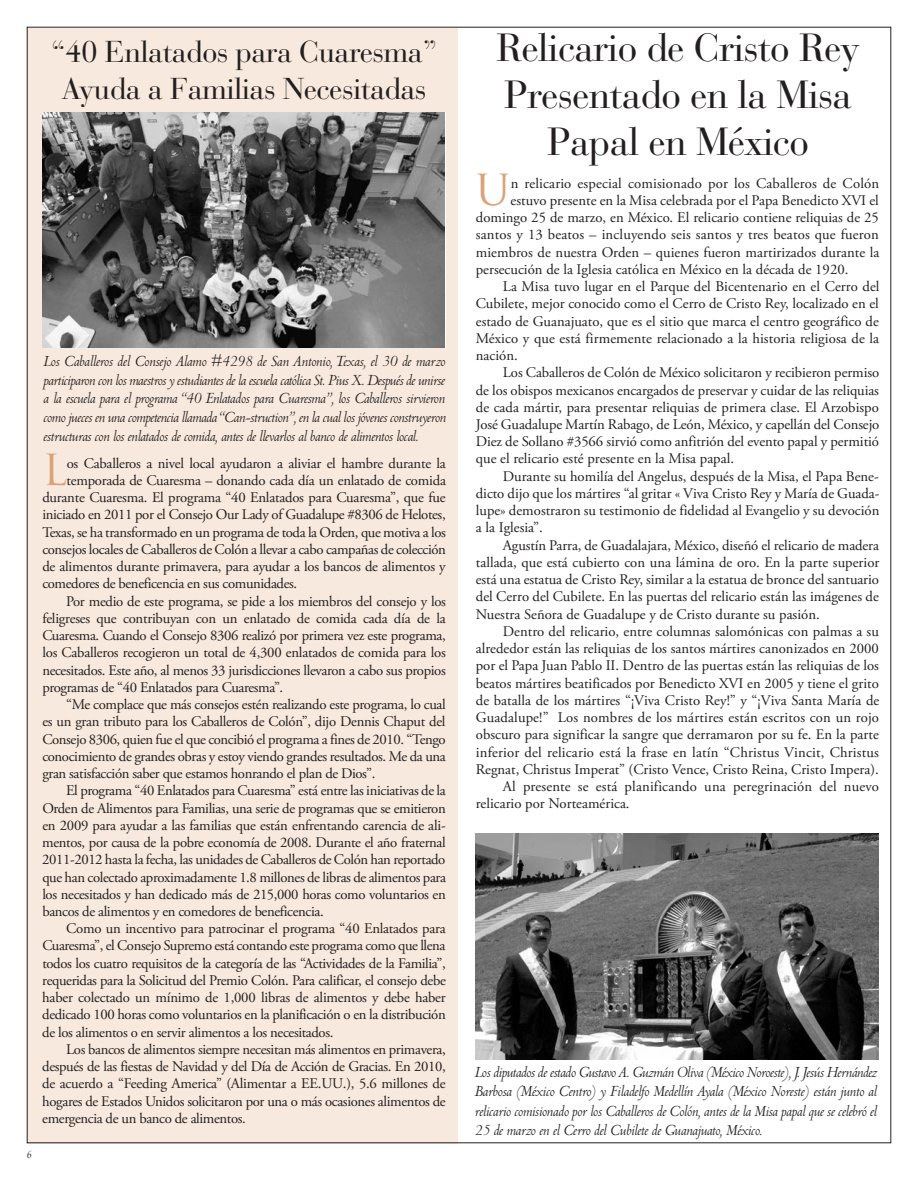
<style>
.page{position:relative;width:918px;height:1188px;background:#fff}
.page>*{position:absolute;margin:0;border:0;box-sizing:border-box;transform-origin:0 0}
.t1{font:41.7px "Trajan Pro";color:#daa279}
.t2{font:39px/47.1px "Bauer Bodoni";letter-spacing:-.02em;color:#231f20;text-align:center}
.t3{font:30px/36.2px "Bauer Bodoni";letter-spacing:-.02em;color:#231f20;text-align:center}
.t4{font:italic 16.5px/18.8px "Centaur MT Std";letter-spacing:-.025em;color:#231f20;text-align:justify}
.t5{font:14.7px "Adobe Garamond Pro";letter-spacing:-.015em;color:#231f20}
.t6{font:14.7px "Adobe Garamond Pro";letter-spacing:.01em;color:#231f20}
.t7{font:14.7px "Adobe Garamond Pro";letter-spacing:.005em;color:#231f20}
.t8{font:italic 10.5px "Palatino";color:#231f20;scale:.9 1}
</style>
<div class="page">
<div style="left:27px;top:28px;width:431px;height:1116px;background:#f7e9dd"></div>
<img style="left:43px;top:112px;width:402px;height:235px">
<img style="left:476px;top:833px;width:402px;height:226px">
<h3 class="t3" style="left:51px;top:38px;width:388px">“40 Enlatados para Cuaresma”<br>Ayuda a Familias Necesitadas</h3>
<p class="t8" style="left:27px;top:1149px;width:7px">6</p>
<p class="t4" style="left:43px;top:353px;width:404px">Los Caballeros del Consejo Alamo #4298 de San Antonio, Texas, el 30 de marzo participaron con los maestros y estudiantes de la escuela católica St. Pius X. Después de unirse a la escuela para el programa “40 Enlatados para Cuaresma”, los Caballeros sirvieron como jueces en una competencia llamada “Can-struction”, en la cual los jóvenes construyeron estructuras con los enlatados de comida, antes de llevarlos al banco de alimentos local.</p>
<h1 class="t1" style="left:42px;top:454px;width:26px">L</h1>
<p class="t5" style="left:67px;top:457px;width:381px">os Caballeros a nivel local ayudaron a aliviar el hambre durante la</p>
<p class="t5" style="left:67px;top:474px;width:381px">temporada de Cuaresma – donando cada día un enlatado de comida</p>
<p class="t5" style="left:42px;top:492px;width:405px">durante Cuaresma. El programa “40 Enlatados para Cuaresma”, que fue</p>
<p class="t5" style="left:42px;top:509px;width:405px">iniciado en 2011 por el Consejo Our Lady of Guadalupe #8306 de Helotes,</p>
<p class="t5" style="left:42px;top:526px;width:405px">Texas, se ha transformado en un programa de toda la Orden, que motiva a los</p>
<p class="t5" style="left:42px;top:543px;width:405px">consejos locales de Caballeros de Colón a llevar a cabo campañas de colección</p>
<p class="t5" style="left:42px;top:561px;width:405px">de alimentos durante primavera, para ayudar a los bancos de alimentos y</p>
<p class="t5" style="left:42px;top:578px;width:256px">comedores de beneficencia en sus comunidades.</p>
<p class="t5" style="left:66px;top:595px;width:381px">Por medio de este programa, se pide a los miembros del consejo y los</p>
<p class="t5" style="left:42px;top:612px;width:405px">feligreses que contribuyan con un enlatado de comida cada día de la</p>
<p class="t5" style="left:42px;top:630px;width:405px">Cuaresma. Cuando el Consejo 8306 realizó por primera vez este programa,</p>
<p class="t5" style="left:42px;top:647px;width:405px">los Caballeros recogieron un total de 4,300 enlatados de comida para los</p>
<p class="t5" style="left:42px;top:664px;width:405px">necesitados. Este año, al menos 33 jurisdicciones llevaron a cabo sus propios</p>
<p class="t5" style="left:42px;top:681px;width:242px">programas de “40 Enlatados para Cuaresma”.</p>
<p class="t5" style="left:66px;top:699px;width:381px">“Me complace que más consejos estén realizando este programa, lo cual</p>
<p class="t5" style="left:42px;top:716px;width:405px">es un gran tributo para los Caballeros de Colón”, dijo Dennis Chaput del</p>
<p class="t5" style="left:42px;top:733px;width:405px">Consejo 8306, quien fue el que concibió el programa a fines de 2010. “Tengo</p>
<p class="t5" style="left:42px;top:750px;width:405px">conocimiento de grandes obras y estoy viendo grandes resultados. Me da una</p>
<p class="t5" style="left:42px;top:768px;width:335px">gran satisfacción saber que estamos honrando el plan de Dios”.</p>
<p class="t5" style="left:66px;top:785px;width:381px">El programa “40 Enlatados para Cuaresma” está entre las iniciativas de la</p>
<p class="t5" style="left:42px;top:802px;width:405px">Orden de Alimentos para Familias, una serie de programas que se emitieron</p>
<p class="t5" style="left:42px;top:819px;width:405px">en 2009 para ayudar a las familias que están enfrentando carencia de ali-</p>
<p class="t5" style="left:42px;top:837px;width:405px">mentos, por causa de la pobre economía de 2008. Durante el año fraternal</p>
<p class="t5" style="left:42px;top:854px;width:405px">2011-2012 hasta la fecha, las unidades de Caballeros de Colón han reportado</p>
<p class="t5" style="left:42px;top:871px;width:405px">que han colectado aproximadamente 1.8 millones de libras de alimentos para</p>
<p class="t5" style="left:42px;top:888px;width:405px">los necesitados y han dedicado más de 215,000 horas como voluntarios en</p>
<p class="t5" style="left:42px;top:905px;width:283px">bancos de alimentos y en comedores de beneficencia.</p>
<p class="t5" style="left:66px;top:923px;width:381px">Como un incentivo para patrocinar el programa “40 Enlatados para</p>
<p class="t5" style="left:42px;top:940px;width:405px">Cuaresma”, el Consejo Supremo está contando este programa como que llena</p>
<p class="t5" style="left:42px;top:957px;width:405px">todos los cuatro requisitos de la categoría de las “Actividades de la Familia”,</p>
<p class="t5" style="left:42px;top:974px;width:405px">requeridas para la Solicitud del Premio Colón. Para calificar, el consejo debe</p>
<p class="t5" style="left:42px;top:992px;width:405px">haber colectado un mínimo de 1,000 libras de alimentos y debe haber</p>
<p class="t5" style="left:42px;top:1009px;width:405px">dedicado 100 horas como voluntarios en la planificación o en la distribución</p>
<p class="t5" style="left:42px;top:1026px;width:293px">de los alimentos o en servir alimentos a los necesitados.</p>
<p class="t5" style="left:66px;top:1043px;width:381px">Los bancos de alimentos siempre necesitan más alimentos en primavera,</p>
<p class="t5" style="left:42px;top:1061px;width:405px">después de las fiestas de Navidad y del Día de Acción de Gracias. En 2010,</p>
<p class="t5" style="left:42px;top:1078px;width:405px">de acuerdo a “Feeding America” (Alimentar a EE.UU.), 5.6 millones de</p>
<p class="t5" style="left:42px;top:1095px;width:405px">hogares de Estados Unidos solicitaron por una o más ocasiones alimentos de</p>
<p class="t5" style="left:42px;top:1112px;width:205px">emergencia de un banco de alimentos.</p>
<h2 class="t2" style="left:496px;top:29px;width:365px">Relicario de Cristo Rey<br>Presentado en la Misa<br>Papal en México</h2>
<h1 class="t1" style="left:476px;top:174px;width:36px">U</h1>
<p class="t6" style="left:511px;top:177px;width:370px">n relicario especial comisionado por los Caballeros de Colón</p>
<p class="t5" style="left:511px;top:194px;width:370px">estuvo presente en la Misa celebrada por el Papa Benedicto XVI el</p>
<p class="t5" style="left:476px;top:212px;width:405px">domingo 25 de marzo, en México. El relicario contiene reliquias de 25</p>
<p class="t6" style="left:476px;top:229px;width:405px">santos y 13 beatos – incluyendo seis santos y tres beatos que fueron</p>
<p class="t7" style="left:476px;top:246px;width:405px">miembros de nuestra Orden – quienes fueron martirizados durante la</p>
<p class="t5" style="left:476px;top:263px;width:374px">persecución de la Iglesia católica en México en la década de 1920.</p>
<p class="t7" style="left:503px;top:281px;width:378px">La Misa tuvo lugar en el Parque del Bicentenario en el Cerro del</p>
<p class="t5" style="left:476px;top:298px;width:405px">Cubilete, mejor conocido como el Cerro de Cristo rey, localizado en el</p>
<p class="t5" style="left:476px;top:315px;width:404px">estado de Guanajuato, que es el sitio que marca el centro geográfico de</p>
<p class="t7" style="left:476px;top:332px;width:405px">México y que está firmemente relacionado a la historia religiosa de la</p>
<p class="t5" style="left:476px;top:350px;width:43px">nación.</p>
<p class="t5" style="left:503px;top:367px;width:378px">Los Caballeros de Colón de México solicitaron y recibieron permiso</p>
<p class="t5" style="left:476px;top:384px;width:405px">de los obispos mexicanos encargados de preservar y cuidar de las reliquias</p>
<p class="t5" style="left:476px;top:401px;width:404px">de cada mártir, para presentar reliquias de primera clase. El Arzobispo</p>
<p class="t5" style="left:476px;top:418px;width:405px">José Guadalupe Martín rabago, de León, México, y capellán del Consejo</p>
<p class="t5" style="left:476px;top:436px;width:405px">Diez de Sollano #3566 sirvió como anfitrión del evento papal y permitió</p>
<p class="t5" style="left:476px;top:453px;width:260px">que el relicario esté presente en la Misa papal.</p>
<p class="t5" style="left:503px;top:470px;width:377px">Durante su homilía del Angelus, después de la Misa, el Papa Bene-</p>
<p class="t5" style="left:476px;top:487px;width:405px">dicto dijo que los mártires “al gritar « Viva Cristo rey y María de Guada-</p>
<p class="t5" style="left:476px;top:505px;width:405px">lupe» demostraron su testimonio de fidelidad al Evangelio y su devoción</p>
<p class="t5" style="left:476px;top:522px;width:68px">a la Iglesia”.</p>
<p class="t5" style="left:503px;top:539px;width:378px">Agustín Parra, de Guadalajara, México, diseñó el relicario de madera</p>
<p class="t5" style="left:476px;top:556px;width:405px">tallada, que está cubierto con una lámina de oro. En la parte superior</p>
<p class="t5" style="left:476px;top:574px;width:405px">está una estatua de Cristo rey, similar a la estatua de bronce del santuario</p>
<p class="t5" style="left:476px;top:591px;width:405px">del Cerro del Cubilete. En las puertas del relicario están las imágenes de</p>
<p class="t5" style="left:476px;top:608px;width:345px">Nuestra Señora de Guadalupe y de Cristo durante su pasión.</p>
<p class="t5" style="left:503px;top:625px;width:378px">Dentro del relicario, entre columnas salomónicas con palmas a su</p>
<p class="t5" style="left:476px;top:643px;width:405px">alrededor están las reliquias de los santos mártires canonizados en 2000</p>
<p class="t5" style="left:476px;top:660px;width:405px">por el Papa Juan Pablo II. Dentro de las puertas están las reliquias de los</p>
<p class="t5" style="left:476px;top:677px;width:405px">beatos mártires beatificados por Benedicto XVI en 2005 y tiene el grito</p>
<p class="t7" style="left:476px;top:694px;width:405px">de batalla de los mártires “¡Viva Cristo rey!” y “¡Viva Santa María de</p>
<p class="t6" style="left:476px;top:712px;width:405px">Guadalupe!” Los nombres de los mártires están escritos con un rojo</p>
<p class="t5" style="left:476px;top:729px;width:404px">obscuro para significar la sangre que derramaron por su fe. En la parte</p>
<p class="t6" style="left:476px;top:746px;width:405px">inferior del relicario está la frase en latín “Christus Vincit, Christus</p>
<p class="t5" style="left:476px;top:763px;width:405px">regnat, Christus Imperat” (Cristo Vence, Cristo reina, Cristo Impera).</p>
<p class="t6" style="left:503px;top:781px;width:378px">Al presente se está planificando una peregrinación del nuevo</p>
<p class="t5" style="left:476px;top:798px;width:155px">relicario por Norteamérica.</p>
<p class="t4" style="left:475px;top:1064px;width:404px;line-height:19.5px">Los diputados de estado Gustavo A. Guzmán Oliva (México Noroeste), J. Jesús Hernández Barbosa (México Centro) y Filadelfo Medellín Ayala (México Noreste) están junto al relicario comisionado por los Caballeros de Colón, antes de la Misa papal que se celebró el 25 de marzo en el Cerro del Cubilete de Guanajuato, México.</p>
</div>
